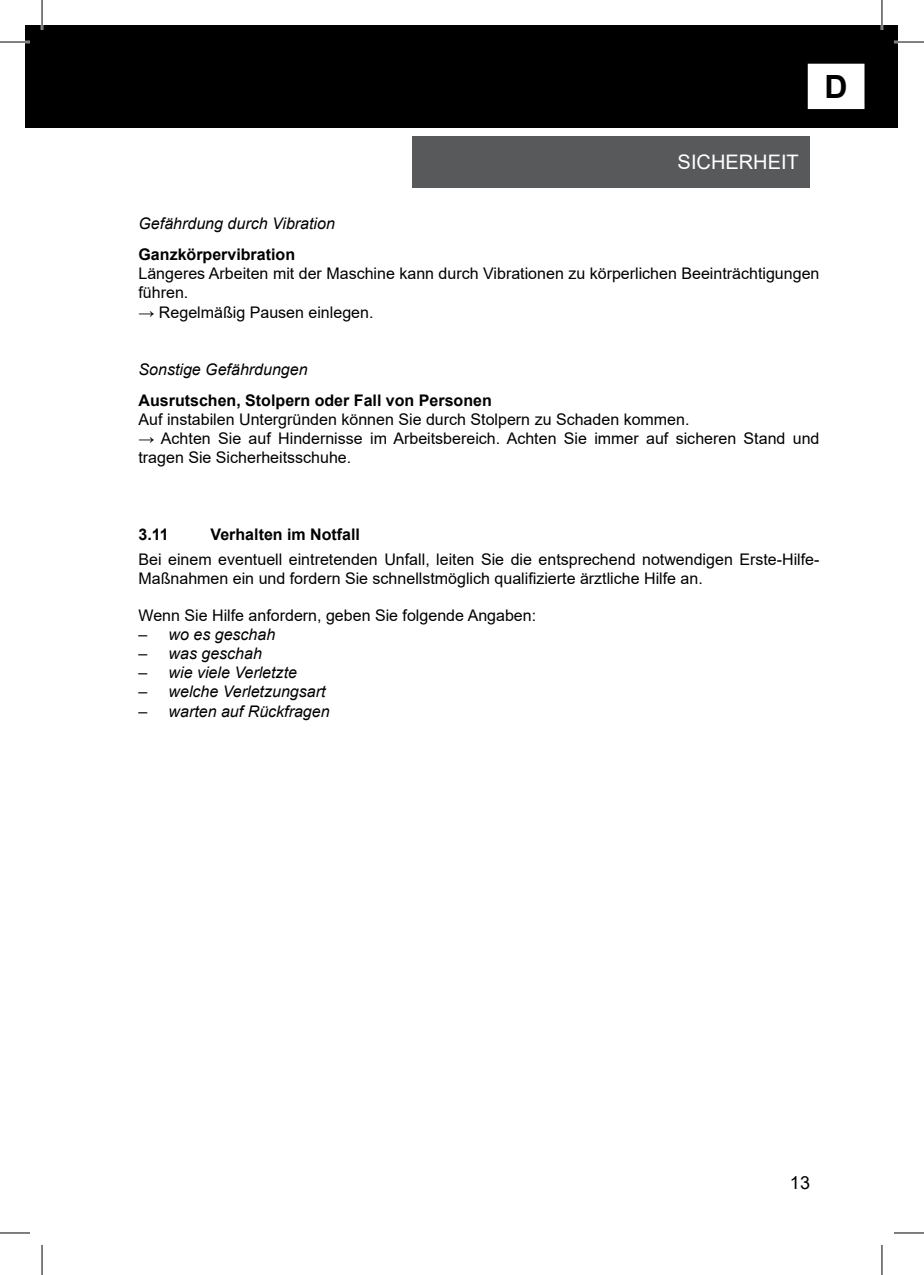
<style>
.page{position:relative;width:924px;height:1275px;background:#fff}
.page>*{position:absolute;margin:0;border:0;box-sizing:border-box;transform-origin:0 0}
.t1{font:700 32px "Arial";color:#000}
.t2{font:20px "Arial";color:#fff}
.t3{font:18px "Arial";color:#000}
.t4{font:16px/19.2px "Arial";color:#000}
.t5{font:italic 16px "Arial";color:#000}
.t6{font:700 16px "Arial";color:#000}
.s1{font-style:normal}
</style>
<div class="page">
<div style="left:25px;top:25px;width:872px;height:103px;background:#000"></div>
<div style="left:412px;top:136px;width:397px;height:51px;background:#58595b"></div>
<div style="left:808px;top:65px;width:55px;height:43px;background:#fff"></div>
<div style="left:807px;top:64px;width:57px;height:45px;border:2px solid #fff"></div>
<hr style="left:0;top:41px;width:30px;height:2px;background:#fff">
<hr style="left:893px;top:41px;width:30px;height:2px;background:#fff">
<hr style="left:41px;top:0;width:2px;height:30px;background:#fff">
<hr style="left:880px;top:0;width:2px;height:30px;background:#fff">
<hr style="left:0;top:42px;width:30px;height:1px;background:#000">
<hr style="left:893px;top:42px;width:30px;height:1px;background:#000">
<hr style="left:0;top:1232px;width:30px;height:1px;background:#000">
<hr style="left:893px;top:1232px;width:30px;height:1px;background:#000">
<hr style="left:42px;top:0;width:1px;height:30px;background:#000">
<hr style="left:42px;top:1245px;width:1px;height:30px;background:#000">
<hr style="left:881px;top:0;width:1px;height:30px;background:#000">
<hr style="left:881px;top:1245px;width:1px;height:30px;background:#000">
<h1 class="t1" style="left:824px;top:64px;width:25px">D</h1>
<p class="t2" style="left:677px;top:148px;width:123px">SICHERHEIT</p>
<p class="t5" style="left:138px;top:213px;width:198px">Gefährdung durch Vibration</p>
<p class="t6" style="left:138px;top:243px;width:158px">Ganzkörpervibration</p>
<p class="t4" style="left:138px;top:264px;width:682px">Längeres Arbeiten mit der Maschine kann durch Vibrationen zu körperlichen Beeinträchtigungen führen.</p>
<p class="t4" style="left:138px;top:302px;width:236px">→ Regelmäßig Pausen einlegen.</p>
<p class="t5" style="left:138px;top:359px;width:170px">Sonstige Gefährdungen</p>
<p class="t6" style="left:138px;top:389px;width:354px">Ausrutschen, Stolpern oder Fall von Personen</p>
<p class="t4" style="left:138px;top:410px;width:552px">Auf instabilen Untergründen können Sie durch Stolpern zu Schaden kommen.</p>
<p class="t4" style="left:138px;top:429px;width:682px">→ Achten Sie auf Hindernisse im Arbeitsbereich. Achten Sie immer auf sicheren Stand und tragen Sie Sicherheitsschuhe.</p>
<p class="t6" style="left:138px;top:523px;width:32px">3.11</p>
<p class="t6" style="left:210px;top:523px;width:151px">Verhalten im Notfall</p>
<p class="t4" style="left:138px;top:550px;width:682px">Bei einem eventuell eintretenden Unfall, leiten Sie die entsprechend notwendigen Erste-Hilfe-<br>Maßnahmen ein und fordern Sie schnellstmöglich qualifizierte ärztliche Hilfe an.</p>
<p class="t4" style="left:138px;top:605px;width:399px">Wenn Sie Hilfe anfordern, geben Sie folgende Angaben:</p>
<p class="t5" style="left:138px;top:624px;width:138px"><span class="s1">–</span> wo es geschah</p>
<p class="t5" style="left:138px;top:643px;width:125px"><span class="s1">–</span> was geschah</p>
<p class="t5" style="left:138px;top:662px;width:160px"><span class="s1">–</span> wie viele Verletzte</p>
<p class="t5" style="left:138px;top:681px;width:188px"><span class="s1">–</span> welche Verletzungsart</p>
<p class="t5" style="left:138px;top:700px;width:192px"><span class="s1">–</span> warten auf Rückfragen</p>
<p class="t3" style="left:789px;top:1170px;width:22px">13</p>
</div>
